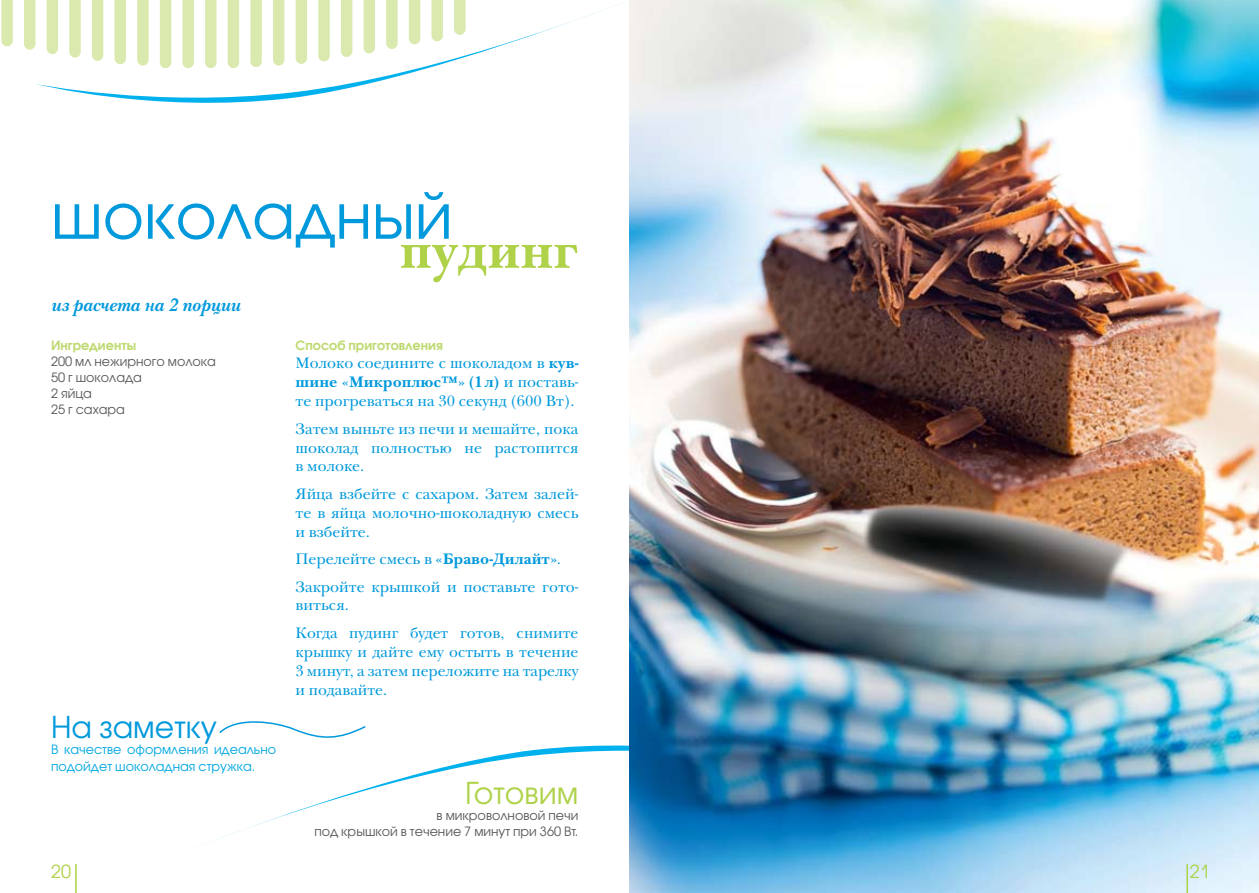
<style>
.page{position:relative;width:1259px;height:893px;background:#fff}
.page>*{position:absolute;margin:0;border:0;box-sizing:border-box;transform-origin:0 0}
.t1{font:63px "Avant Garde Gothic C";color:#0099dc}
.t2{font:700 52.5px "New Baskerville Exp Od C";color:#afd249}
.t3{font:30px "Avant Garde Gothic C";color:#0099dc}
.t4{font:30px "Avant Garde Gothic C";color:#afd249}
.t5{font:italic 700 18.75px "New Baskerville C";color:#0099dc}
.t6{font:18px "Avant Garde Gothic C";color:#afd249}
.t7{font:15.75px/18.9px "New Baskerville C";color:#0099dc;text-align:justify}
.t8{font:12.75px/16.2px "Avant Garde Gothic C";color:#58595b;text-align:right}
.t9{font:12.75px/16.2px "Avant Garde Gothic C";color:#00a7e1}
.t10{font:700 12.75px "Avant Garde Gothic C";color:#bed970}
.s1{font-weight:700}
</style>
<div class="page">
<svg style="left:24px;top:0;width:11px;height:50px"></svg>
<svg style="left:1px;top:0;width:12px;height:46px"></svg>
<svg style="left:36px;top:0;width:588px;height:103px"></svg>
<svg style="left:198px;top:745px;width:431px;height:102px"></svg>
<img style="left:629px;top:0;width:630px;height:893px">
<hr style="left:75px;top:864px;width:2px;height:29px;background:#afd249">
<hr style="left:1186px;top:864px;width:2px;height:29px;background:#afd249">
<svg style="left:219px;top:721px;width:147px;height:17px"></svg>
<h1 class="t1" style="left:51px;top:179px;width:403px">шоколадный</h1>
<h2 class="t2" style="left:400px;top:220px;width:180px">пудинг</h2>
<p class="t5" style="left:51px;top:294px;width:191px">из расчета на 2 порции</p>
<p class="t10" style="left:51px;top:337px;width:87px">Ингредиенты</p>
<p class="t8" style="left:51px;top:353px;width:166px;text-align:left">200 мл нежирного молока<br>50 г шоколада<br>2 яйца<br>25 г сахара</p>
<h3 class="t3" style="left:51px;top:710px;width:167px">На заметку</h3>
<p class="t9" style="left:51px;top:741px;width:226px">В качестве оформления идеально подойдет шоколадная стружка.</p>
<p class="t10" style="left:296px;top:337px;width:149px">Способ приготовления</p>
<p class="t7" style="left:296px;top:354px;width:284px">Молоко соедините с шоколадом в <span class="s1">кув&shy;шине «Микроплюс™» (1л)</span> и поставь&shy;те прогреваться на 30 секунд (600 Вт).</p>
<p class="t7" style="left:296px;top:419px;width:284px">Затем выньте из печи и мешайте, пока шоколад полностью не растопится в молоке.</p>
<p class="t7" style="left:296px;top:484px;width:284px">Яйца взбейте с сахаром. Затем залей&shy;те в яйца молочно-шоколадную смесь и взбейте.</p>
<p class="t7" style="left:296px;top:545px;width:284px;line-height:27.5px">Перелейте смесь в <span class="s1">«Браво-Дилайт»</span>.<br>Закройте крышкой и поставьте гото-</p>
<p class="t7" style="left:296px;top:592px;width:284px;line-height:27.5px">виться.<br>Когда пудинг будет готов, снимите</p>
<p class="t7" style="left:296px;top:642px;width:284px">крышку и дайте ему остыть в течение 3 минут, а затем переложите на тарелку и подавайте.</p>
<h3 class="t4" style="left:465px;top:775px;width:115px">Готовим</h3>
<p class="t8" style="left:314px;top:807px;width:265px">в микроволновой печи<br>под крышкой в течение 7 минут при 360 Вт.</p>
<p class="t6" style="left:51px;top:861px;width:21px">20</p>
<p class="t6" style="left:1189px;top:861px;width:21px">21</p>
</div>
